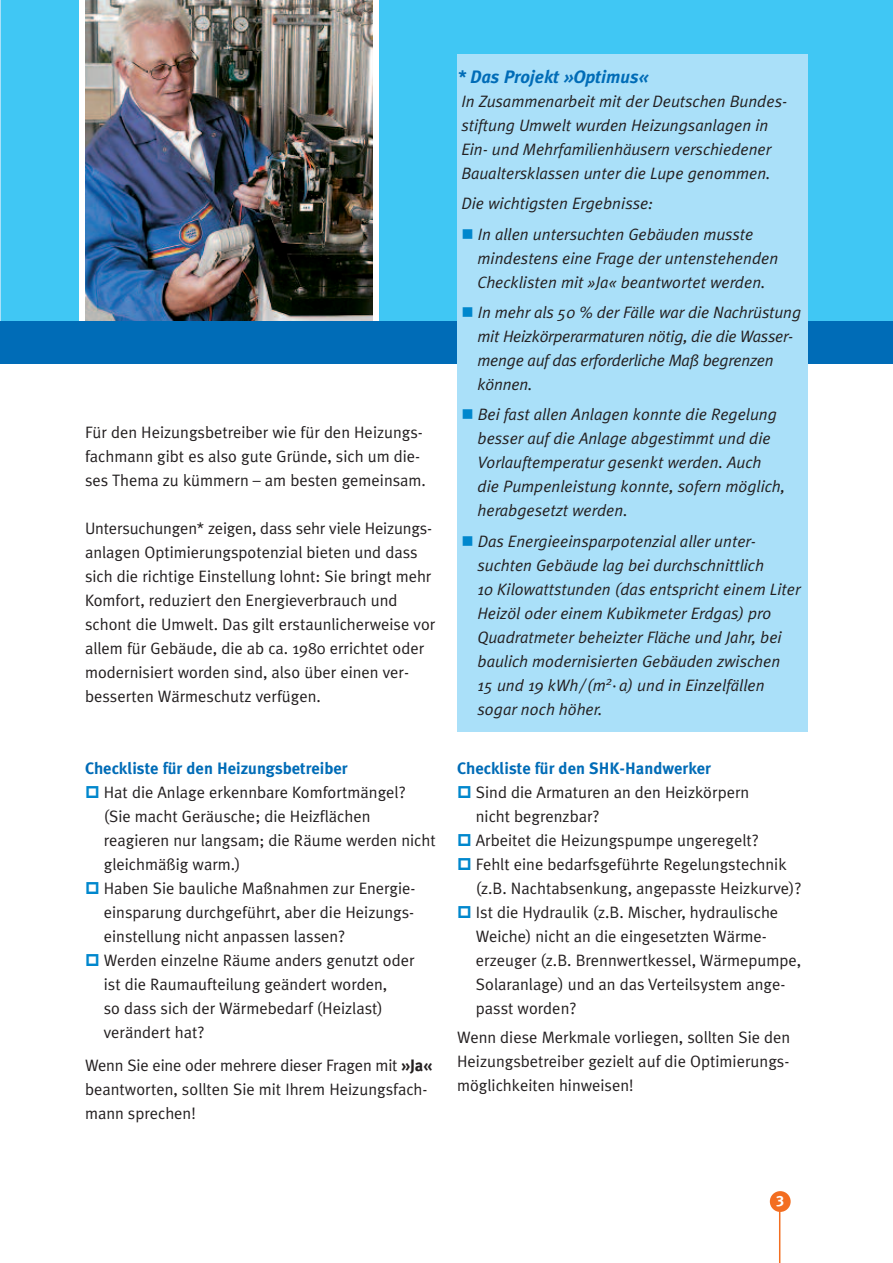
<style>
.page{position:relative;width:893px;height:1263px;background:#fff}
.page>*{position:absolute;margin:0;border:0;box-sizing:border-box;transform-origin:0 0}
.t1{font:italic 700 18px "Meta Plus";color:#006cb7}
.t2{font:16.5px/24px "Meta Plus Normal";color:#231f20}
.t3{font:italic 16.5px/24px "Meta Plus Normal";color:#231f20}
.t4{font:700 16.5px "Meta Plus";color:#006cb7}
.t5{font:15px "Meta Plus Bold Caps";color:#fff}
.s1{font-family:"Meta Plus";font-weight:700}
</style>
<div class="page">
<div style="left:1px;top:0;width:892px;height:323px;background:#40c7f4"></div>
<img style="left:85px;top:0;width:288px;height:321px">
<div style="left:79px;top:0;width:6px;height:325px;background:#fff"></div>
<div style="left:373px;top:0;width:5px;height:325px;background:#fff"></div>
<hr style="left:779px;top:1207px;width:1px;height:56px;background:#f36e21">
<div style="left:770px;top:1191px;width:21px;height:21px;background:#f36e21;border-radius:50%"></div>
<div style="left:1px;top:321px;width:892px;height:43px;background:#006cb7"></div>
<div style="left:457px;top:55px;width:351px;height:677px;background:#aae0f9"></div>
<hr style="left:0;top:0;width:1px;height:325px;background:#aae0f9">
<hr style="left:0;top:321px;width:1px;height:43px;background:#006cb7">
<p class="t2" style="left:85px;top:420px;width:342px">Für den Heizungsbetreiber wie für den Heizungs&shy;fachmann gibt es also gute Gründe, sich um die&shy;ses Thema zu kümmern – am besten gemeinsam.</p>
<p class="t2" style="left:85px;top:516px;width:352px">Untersuchungen* zeigen, dass sehr viele Heizungs&shy;anlagen Optimierungspotenzial bieten und dass sich die richtige Einstellung lohnt: Sie bringt mehr Komfort, reduziert den Energieverbrauch und schont die Umwelt. Das gilt erstaunlicherweise vor allem für Gebäude, die ab ca. 1980 errichtet oder modernisiert worden sind, also über einen ver&shy;besserten Wärmeschutz verfügen.</p>
<p class="t4" style="left:85px;top:759px;width:264px">Checkliste für den Heizungsbetreiber</p>
<p class="t2" style="left:104px;top:780px;width:333px">Hat die Anlage erkennbare Komfortmängel? (Sie macht Geräusche; die Heizflächen reagieren nur langsam; die Räume werden nicht gleichmäßig warm.)<br>Haben Sie bauliche Maßnahmen zur Energie&shy;einsparung durchgeführt, aber die Heizungs&shy;einstellung nicht anpassen lassen?<br>Werden einzelne Räume anders genutzt oder<br>ist die Raumaufteilung geändert worden,<br>so dass sich der Wärmebedarf (Heizlast) verändert hat?</p>
<p class="t2" style="left:85px;top:1053px;width:349px">Wenn Sie eine oder mehrere dieser Fragen mit <span class="s1">»Ja« </span>beantworten, sollten Sie mit Ihrem Heizungsfach&shy;mann sprechen!</p>
<p class="t1" style="left:457px;top:66px;width:193px">* Das Projekt »Optimus«</p>
<p class="t3" style="left:461px;top:89px;width:327px">In Zusammenarbeit mit der Deutschen Bundes&shy;stiftung Umwelt wurden Heizungsanlagen in Ein- und Mehrfamilienhäusern verschiedener Baualtersklassen unter die Lupe genommen.</p>
<p class="t3" style="left:478px;top:188px;width:277px;line-height:30.5px;text-indent:-16px">Die wichtigsten Ergebnisse:<br>In allen untersuchten Gebäuden musste</p>
<p class="t3" style="left:478px;top:246px;width:302px">mindestens eine Frage der untenstehenden<br>Checklisten mit »Ja« beantwortet werden.</p>
<p class="t3" style="left:478px;top:300px;width:325px">In mehr als 50 % der Fälle war die Nachrüstung mit Heizkörperarmaturen nötig, die die Wasser&shy;menge auf das erforderliche Maß begrenzen können.</p>
<p class="t3" style="left:478px;top:403px;width:309px">Bei fast allen Anlagen konnte die Regelung besser auf die Anlage abgestimmt und die Vorlauftemperatur gesenkt werden. Auch die Pumpenleistung konnte, sofern möglich, herabgesetzt werden.</p>
<p class="t3" style="left:478px;top:529px;width:324px">Das Energieeinsparpotenzial aller unter&shy;suchten Gebäude lag bei durchschnittlich<br>10 Kilowattstunden (das entspricht einem Liter Heizöl oder einem Kubikmeter Erdgas) pro Quadratmeter beheizter Fläche und Jahr, bei baulich modernisierten Gebäuden zwischen<br>15 und 19 kWh/ (m<sup>2</sup>· a) und in Einzelfällen sogar noch höher.</p>
<p class="t4" style="left:457px;top:759px;width:255px">Checkliste für den SHK-Handwerker</p>
<p class="t2" style="left:476px;top:780px;width:327px">Sind die Armaturen an den Heizkörpern<br>nicht begrenzbar?<br>Arbeitet die Heizungspumpe ungeregelt?<br>Fehlt eine bedarfsgeführte Regelungstechnik (z.B. Nachtabsenkung, angepasste Heizkurve)?<br>Ist die Hydraulik (z.B. Mischer, hydraulische Weiche) nicht an die eingesetzten Wärme&shy;erzeuger (z.B. Brennwertkessel, Wärmepumpe, Solaranlage) und an das Verteilsystem ange&shy;passt worden?</p>
<p class="t2" style="left:457px;top:1025px;width:335px;text-align:justify">Wenn diese Merkmale vorliegen, sollten Sie den Heizungsbetreiber gezielt auf die Optimierungs&shy;möglichkeiten hinweisen!</p>
<p class="t5" style="left:776px;top:1192px;width:10px">3</p>
</div>
